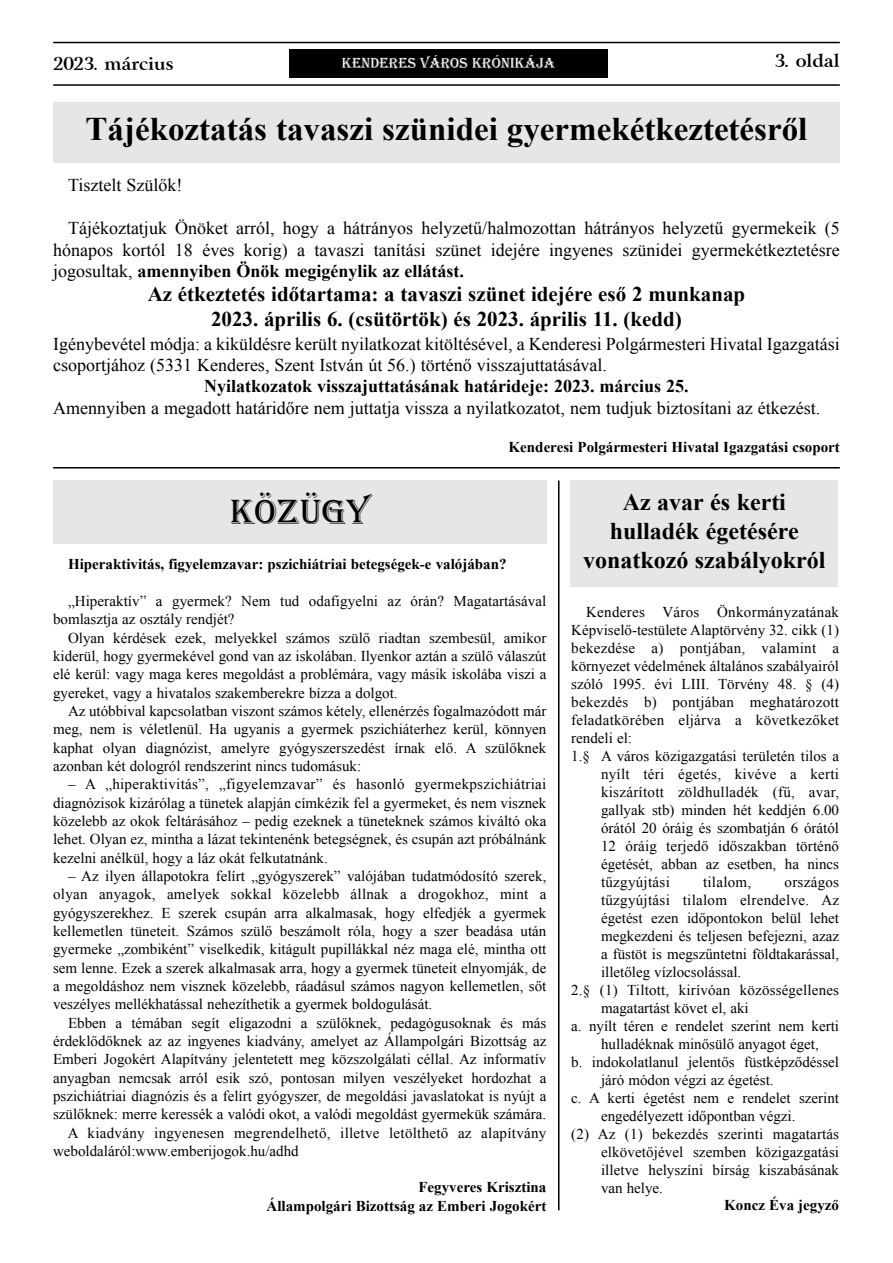
<style>
.page{position:relative;width:893px;height:1263px;background:#fff}
.page>*{position:absolute;margin:0;border:0;box-sizing:border-box;transform-origin:0 0}
.t1{font:36px "Algerian";color:#000}
.t2{font:700 33px "Times New Roman";color:#000}
.t3{font:700 24px/28.8px "Times New Roman";color:#000;text-align:center}
.t4{font:700 21px/25.5px "Times New Roman";color:#000;text-align:center}
.t5{font:18px/21.6px "Times New Roman";color:#000;text-align:justify}
.t6{font:700 18px "Times New Roman";color:#000}
.t7{font:700 18px "Arrus.PFL";color:#000}
.t8{font:15px/18.3px "Times New Roman";color:#000;text-align:justify}
.t9{font:15px "Times New Roman";letter-spacing:.02em;color:#000}
.t10{font:700 15px/18.3px "Times New Roman";color:#000;text-align:right}
.t11{font:15px "Algerian";color:#fff}
.s1{font-weight:700}
</style>
<div class="page">
<hr style="left:53px;top:42px;width:787px;height:1px;background:#000">
<hr style="left:53px;top:84px;width:787px;height:2px;background:#000">
<div style="left:289px;top:49px;width:319px;height:29px;background:#000"></div>
<div style="left:53px;top:102px;width:787px;height:61px;background:#e6e6e6"></div>
<div style="left:53px;top:480px;width:493px;height:64px;background:#e6e6e6"></div>
<div style="left:570px;top:480px;width:268px;height:107px;background:#e6e6e6"></div>
<hr style="left:53px;top:467px;width:787px;height:1px;background:#000">
<hr style="left:558px;top:480px;width:1px;height:730px;background:#000">
<p class="t7" style="left:53px;top:52px;width:122px">2023. március</p>
<p class="t11" style="left:342px;top:55px;width:215px">KENDERES VÁROS KRÓNIKÁJA</p>
<p class="t7" style="left:775px;top:50px;width:66px">3. oldal</p>
<h2 class="t2" style="left:86px;top:111px;width:723px">Tájékoztatás tavaszi szünidei gyermekétkeztetésről</h2>
<p class="t5" style="left:68px;top:174px;width:116px">Tisztelt Szülők!</p>
<p class="t5" style="left:53px;top:217px;width:788px;text-indent:15px">Tájékoztatjuk Önöket arról, hogy a hátrányos helyzetű/halmozottan hátrányos helyzetű gyermekeik (5 hónapos kortól 18 éves korig) a tavaszi tanítási szünet idejére ingyenes szünidei gyermekétkeztetésre jogosultak, <span class="s1">amennyiben Önök megigénylik az ellátást.</span></p>
<h3 class="t4" style="left:148px;top:281px;width:599px">Az étkeztetés időtartama: a tavaszi szünet idejére eső 2 munkanap<br>2023. április 6. (csütörtök) és 2023. április 11. (kedd)</h3>
<p class="t5" style="left:53px;top:333px;width:788px">Igénybevétel módja: a kiküldésre került nyilatkozat kitöltésével, a Kenderesi Polgármesteri Hivatal Igazgatási csoportjához (5331 Kenderes, Szent István út 56.) történő visszajuttatásával.</p>
<p class="t6" style="left:204px;top:376px;width:486px">Nyilatkozatok visszajuttatásának határideje: 2023. március 25.</p>
<p class="t5" style="left:53px;top:397px;width:769px">Amennyiben a megadott határidőre nem juttatja vissza a nyilatkozatot, nem tudjuk biztosítani az étkezést.</p>
<p class="t10" style="left:509px;top:437px;width:333px">Kenderesi Polgármesteri Hivatal Igazgatási csoport</p>
<h1 class="t1" style="left:230px;top:492px;width:141px">KÖZÜGY</h1>
<h3 class="t3" style="left:583px;top:488px;width:244px">Az avar és kerti hulladék égetésére vonatkozó szabályokról</h3>
<p class="t10" style="left:68px;top:555px;width:440px">Hiperaktivitás, figyelemzavar: pszichiátriai betegségek-e valójában?</p>
<p class="t8" style="left:53px;top:592px;width:495px;text-indent:15px">„Hiperaktív” a gyermek? Nem tud odafigyelni az órán? Magatartásával bomlasztja az osztály rendjét?</p>
<p class="t8" style="left:53px;top:628px;width:495px;text-indent:15px">Olyan kérdések ezek, melyekkel számos szülő riadtan szembesül, amikor kiderül, hogy gyermekével gond van az iskolában. Ilyenkor aztán a szülő válaszút elé kerül: vagy maga keres megoldást a problémára, vagy másik iskolába viszi a gyereket, vagy a hivatalos szakemberekre bízza a dolgot.</p>
<p class="t8" style="left:53px;top:702px;width:495px;text-indent:15px">Az utóbbival kapcsolatban viszont számos kétely, ellenérzés fogalmazódott már meg, nem is véletlenül. Ha ugyanis a gyermek pszichiáterhez kerül, könnyen kaphat olyan diagnózist, amelyre gyógyszerszedést írnak elő. A szülőknek azonban két dologról rendszerint nincs tudomásuk:</p>
<p class="t8" style="left:53px;top:775px;width:495px;text-indent:15px">– A „hiperaktivitás”, „figyelemzavar” és hasonló gyermekpszichiátriai diagnózisok kizárólag a tünetek alapján címkézik fel a gyermeket, és nem visznek közelebb az okok feltárásához – pedig ezeknek a tüneteknek számos kiváltó oka lehet. Olyan ez, mintha a lázat tekintenénk betegségnek, és csupán azt próbálnánk kezelni anélkül, hogy a láz okát felkutatnánk.</p>
<p class="t8" style="left:53px;top:867px;width:495px;text-indent:15px">– Az ilyen állapotokra felírt „gyógyszerek” valójában tudatmódosító szerek, olyan anyagok, amelyek sokkal közelebb állnak a drogokhoz, mint a gyógyszerekhez. E szerek csupán arra alkalmasak, hogy elfedjék a gyermek kellemetlen tüneteit. Számos szülő beszámolt róla, hogy a szer beadása után gyermeke „zombiként” viselkedik, kitágult pupillákkal néz maga elé, mintha ott sem lenne. Ezek a szerek alkalmasak arra, hogy a gyermek tüneteit elnyomják, de a megoldáshoz nem visznek közelebb, ráadásul számos nagyon kellemetlen, sőt veszélyes mellékhatással nehezíthetik a gyermek boldogulását.</p>
<p class="t8" style="left:68px;top:1013px;width:480px">Ebben a témában segít eligazodni a szülőknek, pedagógusoknak és más</p>
<p class="t8" style="left:53px;top:1032px;width:495px">érdeklődőknek az az ingyenes kiadvány, amelyet az Állampolgári Bizottság az</p>
<p class="t8" style="left:53px;top:1050px;width:495px">Emberi Jogokért Alapítvány jelentetett meg közszolgálati céllal. Az informatív</p>
<p class="t8" style="left:53px;top:1068px;width:495px">anyagban nemcsak arról esik szó, pontosan milyen veszélyeket hordozhat a</p>
<p class="t8" style="left:53px;top:1087px;width:495px">pszichiátriai diagnózis és a felírt gyógyszer, de megoldási javaslatokat is nyújt a</p>
<p class="t8" style="left:53px;top:1105px;width:495px">szülőknek: merre keressék a valódi okot, a valódi megoldást gyermekük számára.</p>
<p class="t9" style="left:68px;top:1124px;width:480px">A kiadvány ingyenesen megrendelhető, illetve letölthető az alapítvány</p>
<p class="t8" style="left:53px;top:1142px;width:247px">weboldaláról:www.emberijogok.hu/adhd</p>
<p class="t10" style="left:267px;top:1178px;width:281px">Fegyveres Krisztina<br>Állampolgári Bizottság az Emberi Jogokért</p>
<p class="t9" style="left:586px;top:603px;width:254px">Kenderes Város Önkormányzatának</p>
<p class="t8" style="left:571px;top:620px;width:269px">Képviselő-testülete Alaptörvény 32. cikk (1)</p>
<p class="t9" style="left:571px;top:639px;width:269px">bekezdése a) pontjában, valamint a</p>
<p class="t8" style="left:571px;top:656px;width:269px">környezet védelmének általános szabályairól</p>
<p class="t8" style="left:571px;top:674px;width:269px">szóló 1995. évi LIII. Törvény 48. § (4)</p>
<p class="t9" style="left:571px;top:693px;width:269px">bekezdés b) pontjában meghatározott</p>
<p class="t9" style="left:571px;top:711px;width:269px">feladatkörében eljárva a következőket</p>
<p class="t8" style="left:571px;top:728px;width:62px">rendeli el:</p>
<p class="t8" style="left:571px;top:746px;width:269px">1.§ A város közigazgatási területén tilos a</p>
<p class="t9" style="left:601px;top:765px;width:240px">nyílt téri égetés, kivéve a kerti</p>
<p class="t9" style="left:601px;top:783px;width:240px">kiszárított zöldhulladék (fű, avar,</p>
<p class="t8" style="left:601px;top:800px;width:240px">gallyak stb) minden hét keddjén 6.00</p>
<p class="t8" style="left:601px;top:818px;width:240px">órától 20 óráig és szombatján 6 órától</p>
<p class="t8" style="left:601px;top:836px;width:240px">12 óráig terjedő időszakban történő</p>
<p class="t8" style="left:601px;top:854px;width:240px">égetését, abban az esetben, ha nincs</p>
<p class="t9" style="left:601px;top:873px;width:70px">tűzgyújtási</p>
<p class="t9" style="left:703px;top:873px;width:50px">tilalom,</p>
<p class="t9" style="left:784px;top:873px;width:56px">országos</p>
<p class="t9" style="left:601px;top:891px;width:240px">tűzgyújtási tilalom elrendelve. Az</p>
<p class="t8" style="left:601px;top:908px;width:240px">égetést ezen időpontokon belül lehet</p>
<p class="t8" style="left:601px;top:926px;width:240px">megkezdeni és teljesen befejezni, azaz</p>
<p class="t8" style="left:601px;top:944px;width:240px">a füstöt is megszűntetni földtakarással,</p>
<p class="t8" style="left:601px;top:962px;width:142px">illetőleg vízlocsolással.</p>
<p class="t8" style="left:571px;top:980px;width:269px">2.§ (1) Tiltott, kirívóan közösségellenes</p>
<p class="t8" style="left:601px;top:998px;width:149px">magatartást követ el, aki</p>
<p class="t8" style="left:571px;top:1016px;width:269px">a. nyílt téren e rendelet szerint nem kerti</p>
<p class="t8" style="left:601px;top:1034px;width:219px">hulladéknak minősülő anyagot éget,</p>
<p class="t8" style="left:571px;top:1052px;width:269px">b. indokolatlanul jelentős füstképződéssel</p>
<p class="t8" style="left:601px;top:1070px;width:174px">járó módon végzi az égetést.</p>
<p class="t8" style="left:571px;top:1088px;width:269px">c. A kerti égetést nem e rendelet szerint</p>
<p class="t8" style="left:601px;top:1106px;width:196px">engedélyezett időpontban végzi.</p>
<p class="t8" style="left:571px;top:1124px;width:269px">(2) Az (1) bekezdés szerinti magatartás</p>
<p class="t8" style="left:601px;top:1142px;width:240px">elkövetőjével szemben közigazgatási</p>
<p class="t8" style="left:601px;top:1160px;width:240px">illetve helyszíni bírság kiszabásának</p>
<p class="t8" style="left:601px;top:1178px;width:64px">van helye.</p>
<p class="t10" style="left:724px;top:1196px;width:116px">Koncz Éva jegyző</p>
</div>
